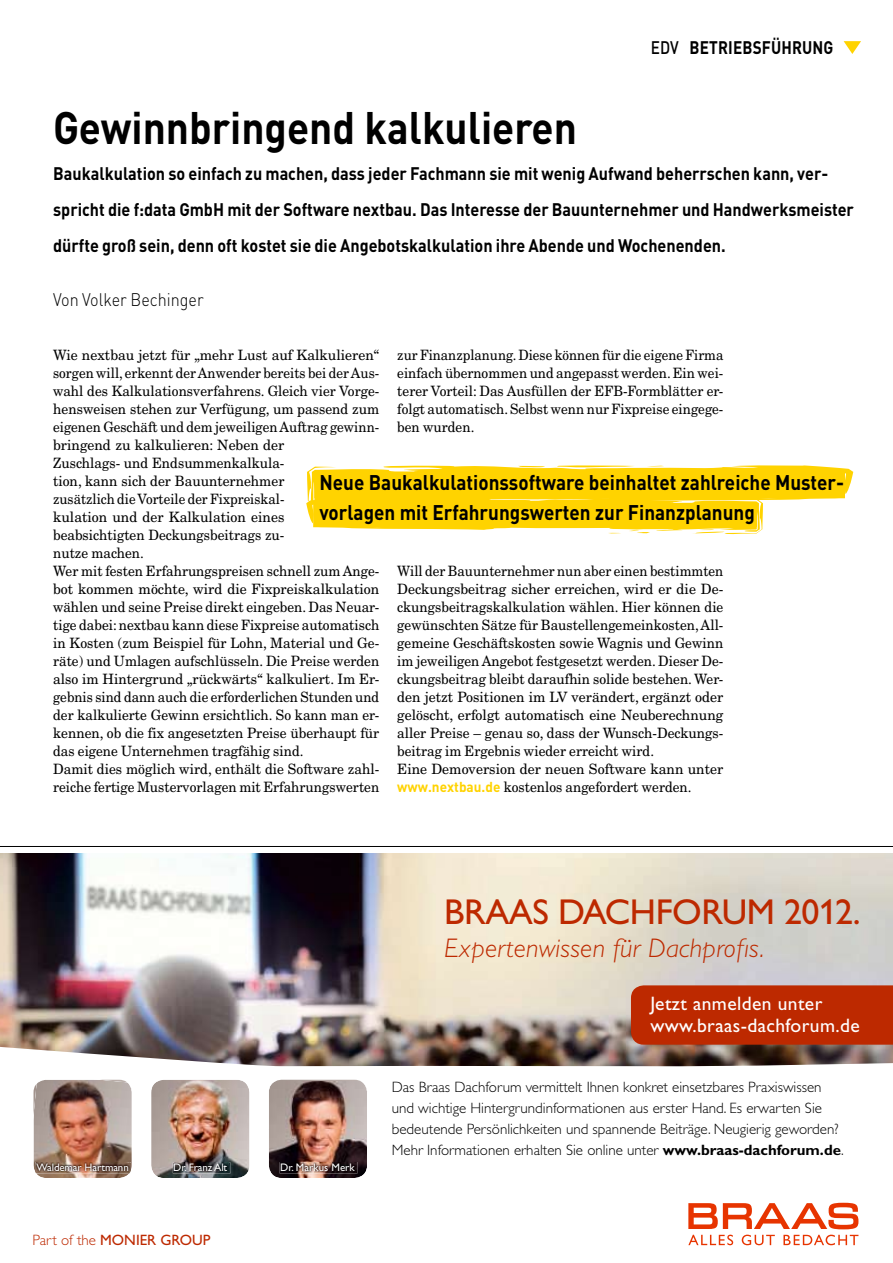
<style>
.page{position:relative;width:893px;height:1263px;background:#fff}
.page>*{position:absolute;margin:0;border:0;box-sizing:border-box;transform-origin:0 0}
.t1{font:700 45px "DIN Pro";color:#000;scale:.9 1}
.t2{font:36px "Gill Alt One";letter-spacing:-.01em;color:#bd2900}
.t3{font:italic 300 27px "Gill Alt One";letter-spacing:.01em;color:#bd2900}
.t4{font:700 21px/30px "DIN Pro";color:#000;scale:.9 1}
.t5{font:19.5px/22.4px "Gill Alt One";letter-spacing:.02em;color:#fff}
.t6{font:700 18px/36px "DIN Pro";color:#000;scale:.9 1}
.t7{font:700 18px "DIN Pro";color:#000;scale:.85 1}
.t8{font:300 18px "DIN Pro";color:#000;scale:.9 1}
.t9{font:300 15px/21px "Gill Alt One";color:#000}
.t10{font:15px "Gill Alt One";color:#bd2900}
.t11{font:14.25px/18px "New Century Schlbk LT Std";color:#000}
.t12{font:14.25px/18px "New Century Schlbk LT Std";color:#000;scale:.94 1}
.t13{font:14.25px/18px "New Century Schlbk LT Std";color:#000;text-align:justify;scale:.93 1}
.t14{font:10.95px "Gill Alt One";letter-spacing:-.01em;color:#fff}
.s1{font-weight:500}
.s2{font-family:"DIN Pro";font-weight:700;color:#ffd300}
.s3{font-weight:300}
.s4{font-weight:700}
</style>
<div class="page">
<svg style="left:306px;top:465px;width:548px;height:69px"></svg>
<svg style="left:844px;top:41px;width:17px;height:13px"></svg>
<img style="left:0;top:854px;width:893px;height:213px">
<div style="left:631px;top:985px;width:262px;height:60px;background:#bd2900"></div>
<svg style="left:688px;top:1203px;width:170px;height:42px"></svg>
<svg style="left:276px;top:1080px;width:84px;height:1px"></svg>
<img style="left:269px;top:1081px;width:98px;height:97px">
<img style="left:151px;top:1080px;width:98px;height:98px;border-radius:13px">
<img style="left:34px;top:1080px;width:98px;height:98px">
<img style="left:173px;top:1162px;width:57px;height:11px">
<img style="left:173px;top:1162px;width:55px;height:10px">
<img style="left:35px;top:1162px;width:96px;height:11px">
<img style="left:35px;top:1162px;width:94px;height:10px">
<img style="left:280px;top:1162px;width:77px;height:11px">
<img style="left:280px;top:1162px;width:76px;height:10px">
<hr style="left:0;top:846px;width:893px;height:1px;background:#000">
<h1 class="t1" style="left:53px;top:97px;width:583px">Gewinnbringend kalkulieren</h1>
<p class="t7" style="left:651px;top:35px;width:216px"><span class="s1">EDV</span> BETRIEBSFÜHRUNG</p>
<p class="t6" style="left:53px;top:155px;width:891px">Baukalkulation so einfach zu machen, dass jeder Fachmann sie mit wenig Aufwand beherrschen kann, ver&shy;spricht die f:data GmbH mit der Software nextbau. Das Interesse der Bauunternehmer und Handwerksmeister dürfte groß sein, denn oft kostet sie die Angebotskalkulation ihre Abende und Wochenenden.</p>
<p class="t8" style="left:53px;top:287px;width:169px">Von Volker Bechinger</p>
<p class="t11" style="left:53px;top:346px;width:328px">Wie nextbau jetzt für „mehr Lust auf Kalkulieren“ sorgen will, erkennt der Anwender bereits bei der Aus&shy;wahl des Kalkulationsverfahrens. Gleich vier Vorge&shy;hensweisen stehen zur Verfügung, um passend zum eigenen Geschäft und dem jeweiligen Auftrag gewinn&shy;bringend zu kalkulieren: Neben der<br>Zuschlags- und Endsummenkalkula-<br>tion, kann sich der Bauunternehmer<br>zusätzlich die Vorteile der Fixpreiskal-<br>kulation und der Kalkulation eines beabsichtigten Deckungsbeitrags zu-<br>nutze machen.<br>Wer mit festen Erfahrungspreisen schnell zum Ange&shy;bot kommen möchte, wird die Fixpreiskalkulation wählen und seine Preise direkt eingeben. Das Neuar&shy;tige dabei: nextbau kann diese Fixpreise automatisch in Kosten (zum Beispiel für Lohn, Material und Ge&shy;räte) und Umlagen aufschlüsseln. Die Preise werden also im Hintergrund „rückwärts“ kalkuliert. Im Er&shy;gebnis sind dann auch die erforderlichen Stunden und der kalkulierte Gewinn ersichtlich. So kann man er&shy;kennen, ob die fix angesetzten Preise überhaupt für das eigene Unternehmen tragfähig sind.<br>Damit dies möglich wird, enthält die Software zahl&shy;reiche fertige Mustervorlagen mit Erfahrungswerten</p>
<p class="t13" style="left:397px;top:346px;width:352px">zur Finanzplanung. Diese können für die eigene Firma einfach übernommen und angepasst werden. Ein wei&shy;terer Vorteil: Das Ausfüllen der EFB-Formblätter er&shy;folgt automatisch. Selbst wenn nur Fixpreise eingege&shy;ben wurden.</p>
<h3 class="t4" style="left:319px;top:466px;width:584px">Neue Baukalkulationssoftware beinhaltet zahlreiche Muster&shy;vorlagen mit Erfahrungswerten zur Finanzplanung</h3>
<p class="t12" style="left:397px;top:562px;width:348px">Will der Bauunternehmer nun aber einen bestimmten Deckungsbeitrag sicher erreichen, wird er die De&shy;ckungsbeitragskalkulation wählen. Hier können die gewünschten Sätze für Baustellengemeinkosten, All&shy;gemeine Geschäftskosten sowie Wagnis und Gewinn im jeweiligen Angebot festgesetzt werden. Dieser De&shy;ckungsbeitrag bleibt daraufhin solide bestehen. Wer&shy;den jetzt Positionen im LV verändert, ergänzt oder gelöscht, erfolgt automatisch eine Neuberechnung aller Preise – genau so, dass der Wunsch-Deckungs&shy;beitrag im Ergebnis wieder erreicht wird.<br>Eine Demoversion der neuen Software kann unter <span class="s2">www.nextbau.de</span> kostenlos angefordert werden.</p>
<h2 class="t2" style="left:444px;top:891px;width:418px">BRAAS DACHFORUM 2012.</h2>
<h3 class="t3" style="left:444px;top:933px;width:322px">Expertenwissen für Dachprofis.</h3>
<h3 class="t5" style="left:650px;top:992px;width:211px">Jetzt anmelden unter www.braas-dachforum.de</h3>
<p class="t14" style="left:36px;top:1160px;width:94px">Waldemar Hartmann</p>
<p class="t14" style="left:173px;top:1160px;width:55px">Dr. Franz Alt</p>
<p class="t10" style="left:32px;top:1231px;width:179px"><span class="s3">Part of the</span> MONIER GROUP</p>
<p class="t14" style="left:280px;top:1160px;width:76px">Dr. Markus Merk</p>
<p class="t9" style="left:392px;top:1077px;width:453px">Das Braas Dachforum vermittelt Ihnen konkret einsetzbares Praxiswissen und wichtige Hintergrundinformationen aus erster Hand. Es erwarten Sie bedeutende Persönlichkeiten und spannende Beiträge. Neugierig geworden?<br>Mehr Informationen erhalten Sie online unter <span class="s4">www.braas-dachforum.de</span>.</p>
</div>
